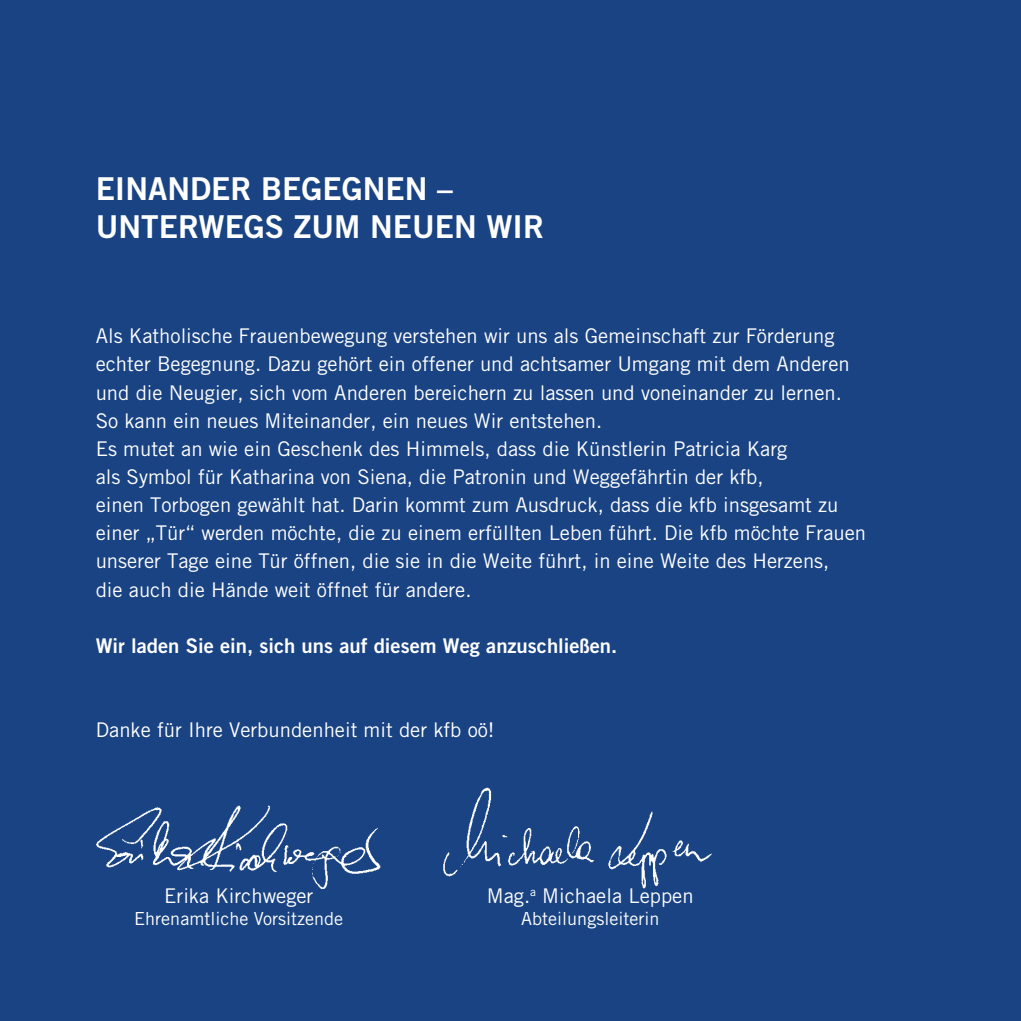
<style>
.page{position:relative;width:1021px;height:1021px;background:#fff}
.page>*{position:absolute;margin:0;border:0;box-sizing:border-box;transform-origin:0 0}
.t1{font:31.5px/37.8px "Trade Gothic Bold Two";color:#fff}
.t2{font:20.25px/28.1px "Trade Gothic";color:#fff}
.t3{font:20.25px "Trade Gothic Bold Two";color:#fff}
.t4{font:18px "Trade Gothic";color:#fff}
</style>
<div class="page">
<div style="left:0;top:0;width:1020px;height:1020px;background:#194383"></div>
<img style="left:96px;top:805px;width:285px;height:84px">
<img style="left:443px;top:787px;width:269px;height:102px">
<h1 class="t1" style="left:96px;top:169px;width:450px">EINANDER BEGEGNEN –<br>UNTERWEGS ZUM NEUEN WIR</h1>
<p class="t2" style="left:96px;top:322px;width:772px">Als Katholische Frauenbewegung verstehen wir uns als Gemeinschaft zur Förderung echter Begegnung. Dazu gehört ein offener und achtsamer Umgang mit dem Anderen und die Neugier, sich vom Anderen bereichern zu lassen und voneinander zu lernen.<br>So kann ein neues Miteinander, ein neues Wir entstehen.<br>Es mutet an wie ein Geschenk des Himmels, dass die Künstlerin Patricia Karg<br>als Symbol für Katharina von Siena, die Patronin und Weggefährtin der kfb,<br>einen Torbogen gewählt hat. Darin kommt zum Ausdruck, dass die kfb insgesamt zu einer „Tür“ werden möchte, die zu einem erfüllten Leben führt. Die kfb möchte Frauen unserer Tage eine Tür öffnen, die sie in die Weite führt, in eine Weite des Herzens,<br>die auch die Hände weit öffnet für andere.</p>
<p class="t3" style="left:96px;top:633px;width:523px">Wir laden Sie ein, sich uns auf diesem Weg anzuschließen.</p>
<p class="t2" style="left:96px;top:715px;width:400px">Danke für Ihre Verbundenheit mit der kfb oö!</p>
<p class="t2" style="left:164px;top:881px;width:151px">Erika Kirchweger</p>
<p class="t4" style="left:134px;top:908px;width:210px">Ehrenamtliche Vorsitzende</p>
<p class="t2" style="left:487px;top:881px;width:208px">Mag.<sup>a</sup> Michaela Leppen</p>
<p class="t4" style="left:521px;top:908px;width:140px">Abteilungsleiterin</p>
</div>
